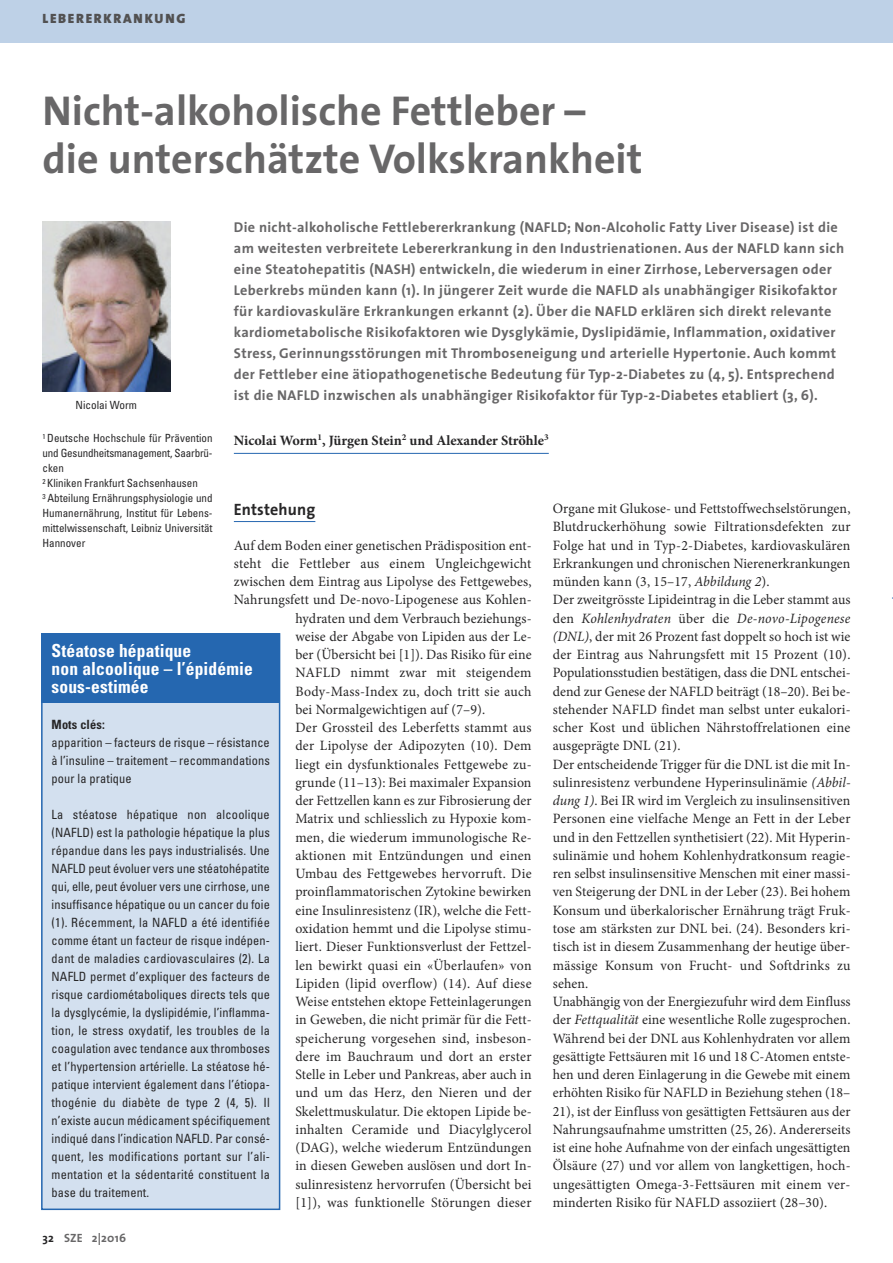
<style>
.page{position:relative;width:893px;height:1263px;background:#fff}
.page>*{position:absolute;margin:0;border:0;box-sizing:border-box;transform-origin:0 0}
.t1{font:700 42px/48px "The Sans";color:#686768}
.t2{font:700 condensed 18px/18px "Univers";letter-spacing:.01em;color:#fff}
.t3{font:700 16.5px "The Sans";letter-spacing:.01em;color:#272627}
.t4{font:14.25px/18.3px "Minion Pro";letter-spacing:.01em;color:#272627}
.t5{font:700 14.25px/21px "The Sans";letter-spacing:.025em;color:#686768}
.t6{font:700 14.25px "Minion Pro";color:#272627}
.t7{font:900 13.5px "The Sans";letter-spacing:.125em;color:#525152}
.t8{font:condensed 12.75px/18px "Univers";letter-spacing:.01em;color:#272627;text-align:justify}
.t9{font:700 condensed 12.75px "Univers";letter-spacing:.01em;color:#272627}
.t10{font:700 12px "The Sans";letter-spacing:.02em;color:#686768}
.t11{font:condensed 11.25px/15px "Univers";color:#272627}
.s1{font-style:italic}
.s2{color:#272627}
</style>
<div class="page">
<div style="left:0;top:0;width:893px;height:43px;background:#bed1e7"></div>
<hr style="left:234px;top:521px;width:81px;height:1px;background:#2567b0">
<img style="left:43px;top:222px;width:127px;height:170px">
<div style="left:41px;top:699px;width:239px;height:511px;background:#d3e0ef"></div>
<div style="left:41px;top:633px;width:239px;height:70px;background:#2567b0"></div>
<div style="left:41px;top:633px;width:239px;height:577px;border:2px solid #2567b0"></div>
<hr style="left:234px;top:453px;width:315px;height:1px;background:#2567b0">
<p class="t7" style="left:43px;top:13px;width:144px">LEBERERKRANKUNG</p>
<h1 class="t1" style="left:43px;top:91px;width:601px">Nicht-alkoholische Fettleber – die unterschätzte Volkskrankheit</h1>
<p class="t11" style="left:76px;top:398px;width:63px">Nicolai Worm</p>
<p class="t5" style="left:234px;top:218px;width:612px">Die nicht-alkoholische Fettlebererkrankung (NAFLD; Non-Alcoholic Fatty Liver Disease) ist die am weitesten verbreitete Lebererkrankung in den Industrienationen. Aus der NAFLD kann sich eine Steatohepatitis (NASH) entwickeln, die wiederum in einer Zirrhose, Leberversagen oder Leberkrebs münden kann (1). In jüngerer Zeit wurde die NAFLD als unabhängiger Risikofaktor für kardiovaskuläre Erkrankungen erkannt (2). Über die NAFLD erklären sich direkt relevante kardiometabolische Risikofaktoren wie Dysglykämie, Dyslipidämie, Inflammation, oxidativer Stress, Gerinnungsstörungen mit Thromboseneigung und arterielle Hypertonie. Auch kommt der Fettleber eine ätiopathogenetische Bedeutung für Typ-2-Diabetes zu (4, 5). Entsprechend ist die NAFLD inzwischen als unabhängiger Risikofaktor für Typ-2-Diabetes etabliert (3, 6).</p>
<p class="t11" style="left:43px;top:432px;width:172px"><sup>1</sup> Deutsche Hochschule für Prävention und Gesundheitsmanagement, Saarbrü&shy;cken<br><sup>2</sup> Kliniken Frankfurt Sachsenhausen<br><sup>3</sup> Abteilung Ernährungsphysiologie und<br>Humanernährung, Institut für Lebens&shy;mittelwissenschaft, Leibniz Universität<br>Hannover</p>
<p class="t6" style="left:234px;top:435px;width:316px">Nicolai Worm<sup>1</sup>, Jürgen Stein<sup>2</sup> und Alexander Ströhle<sup>3</sup></p>
<p class="t4" style="left:553px;top:501px;width:299px">Organe mit Glukose- und Fettstoffwechselstörungen, Blutdruckerhöhung sowie Filtrationsdefekten zur Folge hat und in Typ-2-Diabetes, kardiovaskulären Erkrankungen und chronischen Nierenerkrankungen münden kann (3, 15–17, <span class="s1">Abbildung 2</span>).<br>Der zweitgrösste Lipideintrag in die Leber stammt aus den <span class="s1">Kohlenhydraten</span> über die <span class="s1">De-novo-Lipogenese (DNL)</span>, der mit 26 Prozent fast doppelt so hoch ist wie der Eintrag aus Nahrungsfett mit 15 Prozent (10).<br>Populationsstudien bestätigen, dass die DNL entschei&shy;dend zur Genese der NAFLD beiträgt (18–20). Bei be&shy;stehender NAFLD findet man selbst unter eukalori&shy;scher Kost und üblichen Nährstoffrelationen eine ausgeprägte DNL (21).<br>Der entscheidende Trigger für die DNL ist die mit In&shy;sulinresistenz verbundene Hyperinsulinämie <span class="s1">(Abbil&shy;dung 1)</span>. Bei IR wird im Vergleich zu insulinsensitiven Personen eine vielfache Menge an Fett in der Leber und in den Fettzellen synthetisiert (22). Mit Hyperin&shy;sulinämie und hohem Kohlenhydratkonsum reagie&shy;ren selbst insulinsensitive Menschen mit einer massi&shy;ven Steigerung der DNL in der Leber (23). Bei hohem Konsum und überkalorischer Ernährung trägt Fruk&shy;tose am stärksten zur DNL bei. (24). Besonders kri&shy;tisch ist in diesem Zusammenhang der heutige über&shy;mässige Konsum von Frucht- und Softdrinks zu sehen.<br>Unabhängig von der Energiezufuhr wird dem Einfluss der <span class="s1">Fettqualität</span> eine wesentliche Rolle zugesprochen.<br>Während bei der DNL aus Kohlenhydraten vor allem gesättigte Fettsäuren mit 16 und 18 C-Atomen entste&shy;hen und deren Einlagerung in die Gewebe mit einem erhöhten Risiko für NAFLD in Beziehung stehen (18– 21), ist der Einfluss von gesättigten Fettsäuren aus der Nahrungsaufnahme umstritten (25, 26). Andererseits ist eine hohe Aufnahme von der einfach ungesättigten Ölsäure (27) und vor allem von langkettigen, hoch&shy;ungesättigten Omega-3-Fettsäuren mit einem ver&shy;minderten Risiko für NAFLD assoziiert (28–30).</p>
<p class="t3" style="left:234px;top:503px;width:83px">Entstehung</p>
<p class="t4" style="left:234px;top:537px;width:299px">Auf dem Boden einer genetischen Prädisposition ent-</p>
<p class="t4" style="left:234px;top:555px;width:299px">steht die Fettleber aus einem Ungleichgewicht</p>
<p class="t4" style="left:234px;top:574px;width:299px">zwischen dem Eintrag aus Lipolyse des Fettgewebes,</p>
<p class="t4" style="left:234px;top:592px;width:299px">Nahrungsfett und De-novo-Lipogenese aus Kohlen-</p>
<p class="t4" style="left:295px;top:610px;width:238px">hydraten und dem Verbrauch beziehungs-</p>
<p class="t4" style="left:295px;top:628px;width:238px">weise der Abgabe von Lipiden aus der Le-</p>
<p class="t4" style="left:295px;top:647px;width:238px">ber (Übersicht bei [1]). Das Risiko für eine</p>
<p class="t4" style="left:295px;top:665px;width:238px">NAFLD nimmt zwar mit steigendem</p>
<p class="t4" style="left:295px;top:683px;width:238px">Body-Mass-Index zu, doch tritt sie auch</p>
<p class="t4" style="left:295px;top:701px;width:191px">bei Normalgewichtigen auf (7–9).</p>
<p class="t4" style="left:295px;top:720px;width:238px">Der Grossteil des Leberfetts stammt aus</p>
<p class="t4" style="left:295px;top:738px;width:238px">der Lipolyse der Adipozyten (10). Dem</p>
<p class="t4" style="left:295px;top:756px;width:238px">liegt ein dysfunktionales Fettgewebe zu-</p>
<p class="t4" style="left:295px;top:774px;width:238px">grunde (11–13): Bei maximaler Expansion</p>
<p class="t4" style="left:295px;top:793px;width:238px">der Fettzellen kann es zur Fibrosierung der</p>
<p class="t4" style="left:295px;top:811px;width:238px">Matrix und schliesslich zu Hypoxie kom-</p>
<p class="t4" style="left:295px;top:829px;width:238px">men, die wiederum immunologische Re-</p>
<p class="t4" style="left:295px;top:847px;width:238px">aktionen mit Entzündungen und einen</p>
<p class="t4" style="left:295px;top:866px;width:238px">Umbau des Fettgewebes hervorruft. Die</p>
<p class="t4" style="left:295px;top:884px;width:238px">proinflammatorischen Zytokine bewirken</p>
<p class="t4" style="left:295px;top:902px;width:238px">eine Insulinresistenz (IR), welche die Fett-</p>
<p class="t4" style="left:295px;top:920px;width:238px">oxidation hemmt und die Lipolyse stimu-</p>
<p class="t4" style="left:295px;top:939px;width:238px">liert. Dieser Funktionsverlust der Fettzel-</p>
<p class="t4" style="left:295px;top:957px;width:238px">len bewirkt quasi ein «Überlaufen» von</p>
<p class="t4" style="left:295px;top:975px;width:238px">Lipiden (lipid overflow) (14). Auf diese</p>
<p class="t4" style="left:295px;top:993px;width:238px">Weise entstehen ektope Fetteinlagerungen</p>
<p class="t4" style="left:295px;top:1012px;width:238px">in Geweben, die nicht primär für die Fett-</p>
<p class="t4" style="left:295px;top:1030px;width:238px">speicherung vorgesehen sind, insbeson-</p>
<p class="t4" style="left:295px;top:1048px;width:238px">dere im Bauchraum und dort an erster</p>
<p class="t4" style="left:295px;top:1066px;width:238px">Stelle in Leber und Pankreas, aber auch in</p>
<p class="t4" style="left:295px;top:1085px;width:238px">und um das Herz, den Nieren und der</p>
<p class="t4" style="left:295px;top:1103px;width:238px">Skelettmuskulatur. Die ektopen Lipide be-</p>
<p class="t4" style="left:295px;top:1121px;width:238px">inhalten Ceramide und Diacylglycerol</p>
<p class="t4" style="left:295px;top:1139px;width:238px">(DAG), welche wiederum Entzündungen</p>
<p class="t4" style="left:295px;top:1158px;width:238px">in diesen Geweben auslösen und dort In-</p>
<p class="t4" style="left:295px;top:1176px;width:238px">sulinresistenz hervorrufen (Übersicht bei</p>
<p class="t4" style="left:295px;top:1194px;width:238px">[1]), was funktionelle Störungen dieser</p>
<p class="t2" style="left:52px;top:643px;width:203px">Stéatose hépatique<br>non alcoolique – l’épidémie sous-estimée</p>
<p class="t9" style="left:52px;top:719px;width:55px">Mots clés:</p>
<p class="t8" style="left:52px;top:734px;width:220px">apparition – facteurs de risque – résistance à l’insuline – traitement – recommandations pour la pratique</p>
<p class="t8" style="left:52px;top:806px;width:220px">La stéatose hépatique non alcoolique (NAFLD) est la pathologie hépatique la plus répandue dans les pays industrialisés. Une NAFLD peut évoluer vers une stéatohépatite qui, elle, peut évoluer vers une cirrhose, une insuffisance hépatique ou un cancer du foie (1). Récemment, la NAFLD a été identifiée comme étant un facteur de risque indépen&shy;dant de maladies cardiovasculaires (2). La NAFLD permet d’expliquer des facteurs de risque cardiométaboliques directs tels que la dysglycémie, la dyslipidémie, l’inflamma&shy;tion, le stress oxydatif, les troubles de la coagulation avec tendance aux thromboses et l’hypertension artérielle. La stéatose hé&shy;patique intervient également dans l’étiopa&shy;thogénie du diabète de type 2 (4, 5). Il n’existe aucun médicament spécifiquement indiqué dans l’indication NAFLD. Par consé&shy;quent, les modifications portant sur l’ali&shy;mentation et la sédentarité constituent la base du traitement.</p>
<p class="t10" style="left:43px;top:1233px;width:85px"><span class="s2">32</span> SZE 2|2016</p>
</div>
